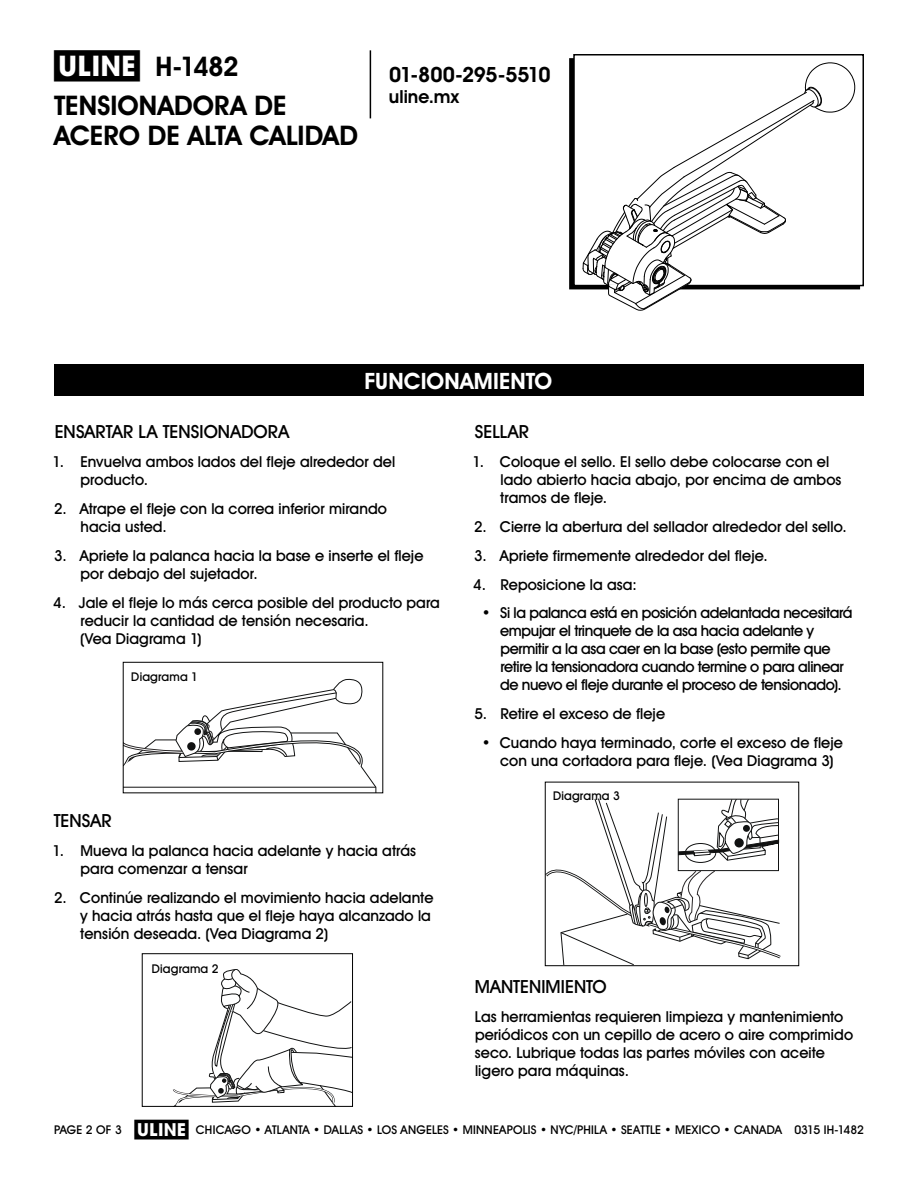
<style>
.page{position:relative;width:918px;height:1188px;background:#fff}
.page>*{position:absolute;margin:0;border:0;box-sizing:border-box;transform-origin:0 0}
.t1{font:700 27px/38.7px "Uline Two Knine";letter-spacing:.005em;color:#000}
.t2{font:700 22.5px "Uline Two Knine";letter-spacing:.005em;color:#fff}
.t3{font:700 21px "Uline Two Knine";letter-spacing:-.025em;color:#000}
.t4{font:18px "Uline Two Knine";color:#000}
.t5{font:700 18px "Uline Two Knine";color:#000}
.t6{font:15px/18px "Uline Two Knine";letter-spacing:.005em;color:#000}
.t7{font:15px/18px "Uline Two Knine";letter-spacing:-.025em;color:#000}
.t8{font:12px "Uline Two Knine";letter-spacing:.015em;color:#000}
.t9{font:12px "Uline Two Knine";letter-spacing:-.015em;color:#000}
.s1{font-size:28.5px}
.s2{font-size:18px}
</style>
<div class="page">
<hr style="left:370px;top:50px;width:1px;height:68px;background:#000">
<div style="left:573px;top:54px;width:291px;height:232px;border:2px solid #000"></div>
<div style="left:54px;top:364px;width:810px;height:32px;background:#000"></div>
<svg style="left:583px;top:62px;width:272px;height:249px"></svg>
<svg style="left:125px;top:679px;width:251px;height:112px"></svg>
<div style="left:123px;top:662px;width:260px;height:131px;border:1px solid #000"></div>
<svg style="left:173px;top:969px;width:178px;height:136px"></svg>
<div style="left:142px;top:953px;width:211px;height:154px;border:1px solid #000"></div>
<svg style="left:547px;top:799px;width:234px;height:165px"></svg>
<h1 class="t1" style="left:54px;top:47px;width:234px"><span class="s1">Π</span> H-1482<br>TENSIONADORA DE</h1>
<h1 class="t1" style="left:54px;top:116px;width:212px">ACERO DE ALTA CALIDAD</h1>
<h3 class="t3" style="left:389px;top:62px;width:163px">01-800-295-5510</h3>
<p class="t5" style="left:389px;top:86px;width:71px">ULINE.MX</p>
<h2 class="t2" style="left:365px;top:368px;width:189px">FUNCIONAMIENTO</h2>
<p class="t4" style="left:55px;top:421px;width:237px">Ensartar la Tensio nado ra</p>
<p class="t6" style="left:81px;top:453px;width:316px;text-indent:-28px">1. Envuelva ambos lados del fleje alrededor del producto.</p>
<p class="t6" style="left:80px;top:500px;width:308px;text-indent:-26px">2. Atrape el fleje con la correa inferior mirando hacia usted.</p>
<p class="t6" style="left:81px;top:546px;width:344px;text-indent:-26px">3. Apriete la palanca hacia la base e inserte el fleje por debajo del sujetador.</p>
<p class="t6" style="left:80px;top:593px;width:361px;text-indent:-27px">4. Jale el fleje lo más cerca posible del producto para reducir la cantidad de tensión necesaria.<br>(Vea Diagrama 1)</p>
<p class="t8" style="left:131px;top:670px;width:68px">Diagrama 1</p>
<p class="t4" style="left:54px;top:810px;width:59px">Tensar</p>
<p class="t6" style="left:81px;top:842px;width:337px;text-indent:-28px">1. Mueva la palanca hacia adelante y hacia atrás para comenzar a tensar</p>
<p class="t6" style="left:80px;top:888px;width:355px;text-indent:-26px">2. Continúe realizando el movimiento hacia adelante y hacia atrás hasta que el fleje haya alcanzado la tensión deseada. (Vea Diagrama 2)</p>
<p class="t8" style="left:152px;top:961px;width:68px">Diagrama 2</p>
<p class="t4" style="left:475px;top:421px;width:54px">SELLAR</p>
<p class="t6" style="left:500px;top:453px;width:343px;text-indent:-28px">1. Coloque el sello. El sello debe colocarse con el lado abierto hacia abajo, por encima de ambos tramos de fleje.</p>
<p class="t6" style="left:474px;top:518px;width:374px">2. Cierre la abertura del sellador alrededor del sello.</p>
<p class="t6" style="left:474px;top:546px;width:295px">3. Apriete firmemente alrededor del fleje.</p>
<p class="t6" style="left:473px;top:575px;width:165px">4. Reposicione la asa:</p>
<p class="t7" style="left:500px;top:604px;width:354px;text-indent:-18px">• Si la palanca está en posición adelantada necesitará empujar el trinquete de la asa hacia adelante y permitir a la asa caer en la base (esto permite que retire la tensionadora cuando termine o para alinear de nuevo el fleje durante el proceso de tensionado).</p>
<p class="t6" style="left:474px;top:705px;width:192px">5. Retire el exceso de fleje</p>
<p class="t6" style="left:500px;top:734px;width:344px;text-indent:-18px">• Cuando haya terminado, corte el exceso de fleje con una cortadora para fleje. (Vea Diagrama 3)</p>
<p class="t8" style="left:553px;top:788px;width:68px">Diagrama 3</p>
<p class="t4" style="left:475px;top:975px;width:76px">Mante nimie</p>
<p class="t4" style="left:574px;top:975px;width:24px">nto</p>
<p class="t6" style="left:475px;top:1007px;width:380px">Las herramientas requieren limpieza y mantenimiento periódicos con un cepillo de acero o aire comprimido seco. Lubrique todas las partes móviles con aceite ligero para máquinas.</p>
<p class="t8" style="left:134px;top:1122px;width:649px"><span class="s2">π</span> CHICAGO • ATLANTA • DALLAS • LOS ANGELES • MINNEAPOLIS • NYC/PHILA • SEATTLE • MEXICO • CANADA</p>
<p class="t8" style="left:54px;top:1122px;width:69px">PAGE 2 OF 3</p>
<p class="t9" style="left:794px;top:1122px;width:71px">0315 IH-1482</p>
</div>
